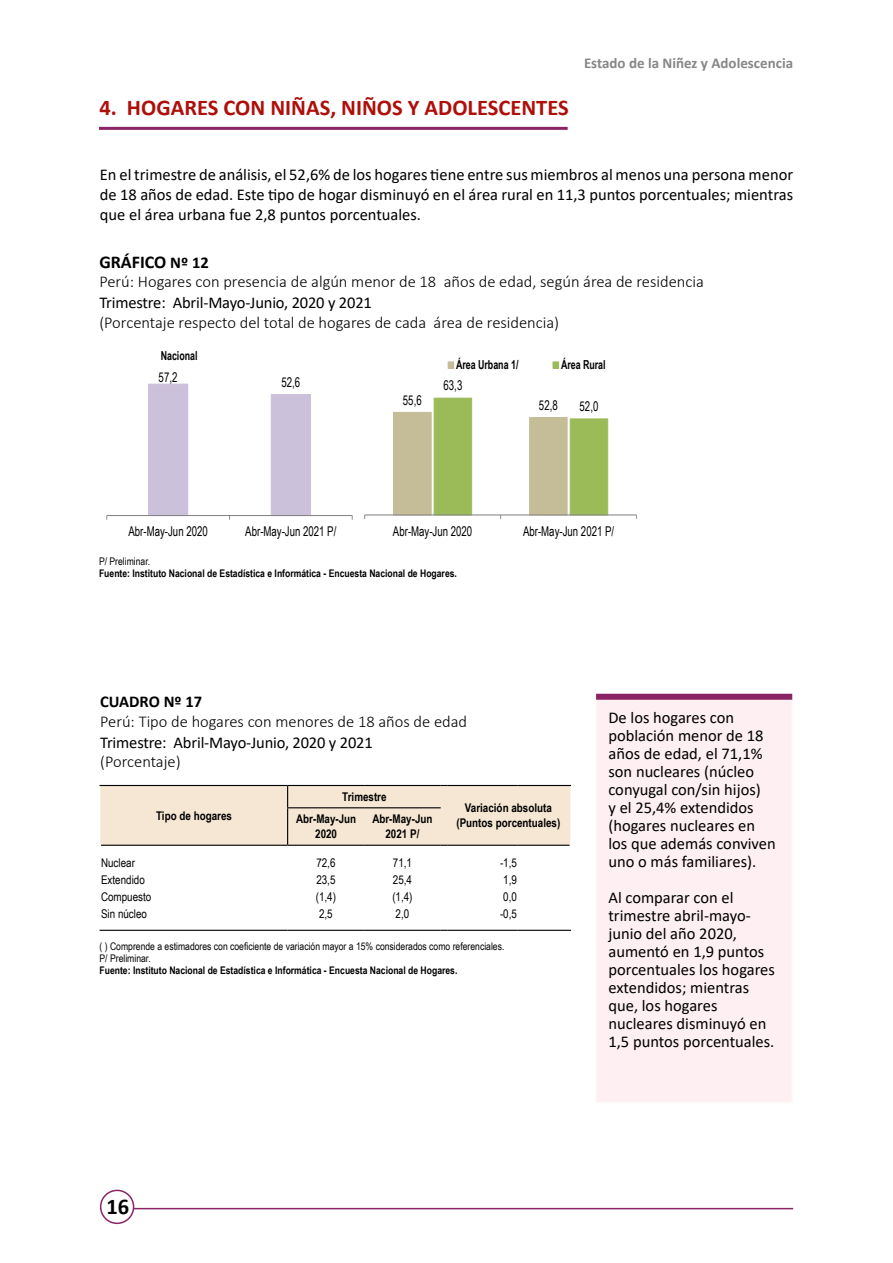
<style>
.page{position:relative;width:893px;height:1263px;background:#fff}
.page>*{position:absolute;margin:0;border:0;box-sizing:border-box;transform-origin:0 0}
.t1{font:700 22.5px "Calibri";color:#ae0f0a}
.t2{font:700 22.5px "Calibri";color:#000}
.t3{font:700 18px "Calibri";color:#000}
.t4{font:16.5px/18px "Calibri";color:#000}
.t5{font:300 16.5px "Calibri";color:#000}
.t6{font:700 16.5px "Calibri";color:#000}
.t7{font:700 15px "Calibri";color:#878787}
.t8{font:13.5px "Arial Narrow";letter-spacing:.005em;color:#000;scale:.87 1}
.t9{font:700 12.45px "Arial Narrow";color:#000;scale:.87 1}
.t10{font:700 12px/15px "Arial Narrow";color:#000;text-align:center}
.t11{font:12px "Arial Narrow";color:#000}
.t12{font:700 10.5px "Arial Narrow";color:#000}
.t13{font:10.5px/12px "Arial Narrow";color:#000}
.s1{font-size:16.5px}
</style>
<div class="page">
<hr style="left:100px;top:1208px;width:693px;height:1px;background:#8b2464">
<div style="left:101px;top:1190px;width:33px;height:33px;background:#fff;border-radius:50%"></div>
<div style="left:100px;top:1190px;width:34px;height:34px;border:2px solid #8b2464;border-radius:50%"></div>
<hr style="left:99px;top:127px;width:469px;height:3px;background:#8b2464">
<div style="left:595px;top:697px;width:198px;height:406px;background:#fdeff2;border:2px solid #fdf6ec"></div>
<div style="left:596px;top:694px;width:196px;height:6px;background:#8b2464"></div>
<hr style="left:518px;top:785px;width:53px;height:1px;background:#000">
<svg style="left:100px;top:785px;width:470px;height:61px;background:#eaddca"></svg>
<hr style="left:447px;top:845px;width:71px;height:1px;background:#000">
<hr style="left:518px;top:845px;width:52px;height:1px;background:#000">
<hr style="left:100px;top:930px;width:188px;height:1px;background:#000">
<hr style="left:288px;top:930px;width:76px;height:1px;background:#000">
<hr style="left:364px;top:930px;width:77px;height:1px;background:#000">
<hr style="left:447px;top:930px;width:71px;height:1px;background:#000">
<hr style="left:518px;top:930px;width:53px;height:1px;background:#000">
<hr style="left:107px;top:515px;width:245px;height:1px;background:#868686">
<svg style="left:148px;top:383px;width:163px;height:137px"></svg>
<hr style="left:365px;top:515px;width:272px;height:1px;background:#868686">
<svg style="left:393px;top:397px;width:216px;height:122px"></svg>
<div style="left:448px;top:362px;width:6px;height:7px;border:1px solid #c4bd97"></div>
<svg style="left:554px;top:363px;width:3px;height:4px"></svg>
<div style="left:552px;top:361px;width:7px;height:8px;border:1px solid #9bbb59"></div>
<h1 class="t1" style="left:99px;top:91px;width:471px">4. HOGARES CON NIÑAS, NIÑOS Y ADOLESCENTES</h1>
<p class="t7" style="left:584px;top:52px;width:211px">Estado de la Niñez y Adolescencia</p>
<p class="t4" style="left:100px;top:164px;width:695px;line-height:19.8px;text-align:justify">En el trimestre de análisis, el 52,6% de los hogares tiene entre sus miembros al menos una persona menor de 18 años de edad. Este tipo de hogar disminuyó en el área rural en 11,3 puntos porcentuales; mientras que el área urbana fue 2,8 puntos porcentuales.</p>
<p class="t3" style="left:99px;top:249px;width:111px">GRÁFICO <span class="s1">Nº 12</span></p>
<p class="t5" style="left:99px;top:272px;width:606px">Perú: Hogares con presencia de algún menor de 18 años de edad, según área de residencia</p>
<p class="t4" style="left:99px;top:294px;width:274px">Trimestre: Abril-Mayo-Junio, 2020 y 2021</p>
<p class="t5" style="left:99px;top:313px;width:461px">(Porcentaje respecto del total de hogares de cada área de residencia)</p>
<p class="t9" style="left:161px;top:346px;width:44px">Nacional</p>
<p class="t8" style="left:159px;top:367px;width:23px">57,2</p>
<p class="t8" style="left:281px;top:372px;width:23px">52,6</p>
<p class="t8" style="left:128px;top:521px;width:93px">Abr-May-Jun 2020</p>
<p class="t8" style="left:245px;top:521px;width:106px">Abr-May-Jun 2021 P/</p>
<p class="t9" style="left:456px;top:355px;width:73px">Área Urbana 1/</p>
<p class="t9" style="left:561px;top:355px;width:53px">Área Rural</p>
<p class="t8" style="left:443px;top:376px;width:23px">63,3</p>
<p class="t8" style="left:403px;top:390px;width:23px">55,6</p>
<p class="t8" style="left:539px;top:395px;width:23px">52,8</p>
<p class="t8" style="left:579px;top:396px;width:23px">52,0</p>
<p class="t8" style="left:393px;top:521px;width:93px">Abr-May-Jun 2020</p>
<p class="t8" style="left:523px;top:521px;width:106px">Abr-May-Jun 2021 P/</p>
<p class="t13" style="left:99px;top:555px;width:53px">P/ Preliminar.</p>
<p class="t12" style="left:99px;top:566px;width:359px">Fuente: Instituto Nacional de Estadística e Informática - Encuesta Nacional de Hogares.</p>
<p class="t6" style="left:100px;top:690px;width:103px">CUADRO Nº 17</p>
<p class="t5" style="left:100px;top:711px;width:368px">Perú: Tipo de hogares con menores de 18 años de edad</p>
<p class="t4" style="left:100px;top:733px;width:274px">Trimestre: Abril-Mayo-Junio, 2020 y 2021</p>
<p class="t5" style="left:100px;top:752px;width:82px">(Porcentaje)</p>
<p class="t10" style="left:156px;top:807px;width:77px">Tipo de hogares</p>
<p class="t10" style="left:342px;top:789px;width:46px">Trimestre</p>
<p class="t10" style="left:296px;top:811px;width:62px">Abr-May-Jun<br>2020</p>
<p class="t10" style="left:372px;top:811px;width:62px">Abr-May-Jun<br>2021 P/</p>
<p class="t10" style="left:456px;top:800px;width:105px">Variación absoluta (Puntos porcentuales)</p>
<p class="t11" style="left:101px;top:853px;width:35px">Nuclear</p>
<p class="t11" style="left:316px;top:853px;width:21px">72,6</p>
<p class="t11" style="left:393px;top:853px;width:21px">71,1</p>
<p class="t11" style="left:500px;top:853px;width:18px">-1,5</p>
<p class="t11" style="left:101px;top:870px;width:45px">Extendido</p>
<p class="t11" style="left:316px;top:870px;width:21px">23,5</p>
<p class="t11" style="left:393px;top:870px;width:21px">25,4</p>
<p class="t11" style="left:503px;top:870px;width:15px">1,9</p>
<p class="t11" style="left:101px;top:887px;width:52px">Compuesto</p>
<p class="t11" style="left:316px;top:887px;width:22px">(1,4)</p>
<p class="t11" style="left:392px;top:887px;width:22px">(1,4)</p>
<p class="t11" style="left:503px;top:887px;width:15px">0,0</p>
<p class="t11" style="left:101px;top:904px;width:47px">Sin núcleo</p>
<p class="t11" style="left:319px;top:904px;width:15px">2,5</p>
<p class="t11" style="left:396px;top:904px;width:15px">2,0</p>
<p class="t11" style="left:500px;top:904px;width:18px">-0,5</p>
<p class="t13" style="left:100px;top:939px;width:406px">( ) Comprende a estimadores con coeficiente de variación mayor a 15% considerados como referenciales.<br>P/ Preliminar.</p>
<p class="t12" style="left:100px;top:962px;width:359px">Fuente: Instituto Nacional de Estadística e Informática - Encuesta Nacional de Hogares.</p>
<p class="t4" style="left:608px;top:708px;width:169px">De los hogares con población menor de 18 años de edad, el 71,1% son nucleares (núcleo conyugal con/sin hijos)<br>y el 25,4% extendidos (hogares nucleares en los que además conviven uno o más familiares).</p>
<p class="t4" style="left:608px;top:888px;width:168px">Al comparar con el trimestre abril-mayo&shy;junio del año 2020, aumentó en 1,9 puntos porcentuales los hogares extendidos; mientras que, los hogares nucleares disminuyó en<br>1,5 puntos porcentuales.</p>
<h1 class="t2" style="left:106px;top:1190px;width:24px">16</h1>
</div>
